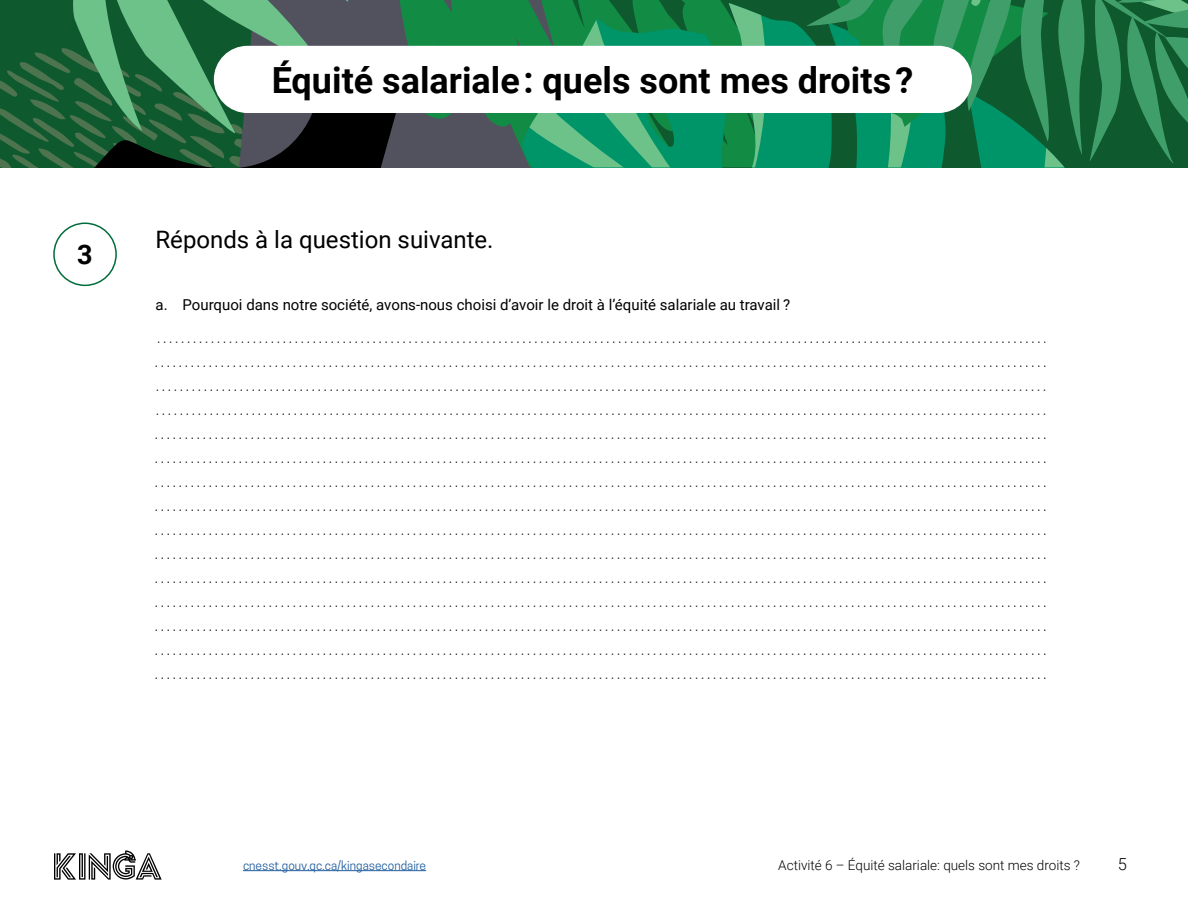
<style>
.page{position:relative;width:1188px;height:918px;background:#fff}
.page>*{position:absolute;margin:0;border:0;box-sizing:border-box;transform-origin:0 0}
.t1{font:700 36px "Roboto";color:#000}
.t2{font:700 27px "Roboto";color:#000}
.t3{font:24px "Roboto";color:#000}
.t4{font:300 16.5px "Roboto";color:#000}
.t5{font:15px "Roboto";color:#000}
.t6{font:300 13.5px "Roboto";color:#000}
.t7{font:12px "Cooper Hewitt";color:#215e9e}
</style>
<div class="page">
<svg style="left:402px;top:0;width:123px;height:167px;background:#326e51"></svg>
<svg style="left:0;top:0;width:402px;height:168px;background:#2e6244"></svg>
<svg style="left:525px;top:0;width:663px;height:167px;background:#1c8653"></svg>
<div style="left:214px;top:46px;width:758px;height:67px;background:#fff;border-radius:34px"></div>
<svg style="left:54px;top:850px;width:108px;height:30px"></svg>
<hr style="left:243px;top:870px;width:183px;height:1px;background:#215e9e">
<svg style="left:158px;top:342px;width:887px;height:1px"></svg>
<svg style="left:156px;top:366px;width:889px;height:1px"></svg>
<svg style="left:157px;top:390px;width:888px;height:1px"></svg>
<svg style="left:156px;top:438px;width:889px;height:1px"></svg>
<svg style="left:156px;top:462px;width:889px;height:1px"></svg>
<svg style="left:156px;top:486px;width:889px;height:1px"></svg>
<svg style="left:156px;top:510px;width:889px;height:1px"></svg>
<svg style="left:156px;top:534px;width:889px;height:1px"></svg>
<svg style="left:156px;top:558px;width:889px;height:1px"></svg>
<svg style="left:156px;top:582px;width:889px;height:1px"></svg>
<svg style="left:156px;top:606px;width:889px;height:1px"></svg>
<svg style="left:156px;top:630px;width:889px;height:1px"></svg>
<svg style="left:156px;top:654px;width:889px;height:1px"></svg>
<svg style="left:156px;top:678px;width:889px;height:1px"></svg>
<svg style="left:157px;top:414px;width:888px;height:1px"></svg>
<div style="left:53px;top:223px;width:64px;height:63px;border:2px solid #006b3b;border-radius:50%"></div>
<h2 class="t2" style="left:77px;top:236px;width:17px">3</h2>
<h1 class="t1" style="left:272px;top:55px;width:643px">Équité salariale: quels sont mes droits?</h1>
<h3 class="t3" style="left:156px;top:223px;width:340px">Réponds à la question suivante.</h3>
<p class="t5" style="left:156px;top:294px;width:636px">a. Pourquoi dans notre société, avons-nous choisi d’avoir le droit à l’équité salariale au travail ?</p>
<p class="t7" style="left:243px;top:858px;width:185px">cnesst.gouv.qc.ca/kingasecondaire</p>
<p class="t6" style="left:778px;top:856px;width:303px">Activité 6 – Équité salariale: quels sont mes droits ?</p>
<p class="t4" style="left:1118px;top:853px;width:11px">5</p>
</div>
